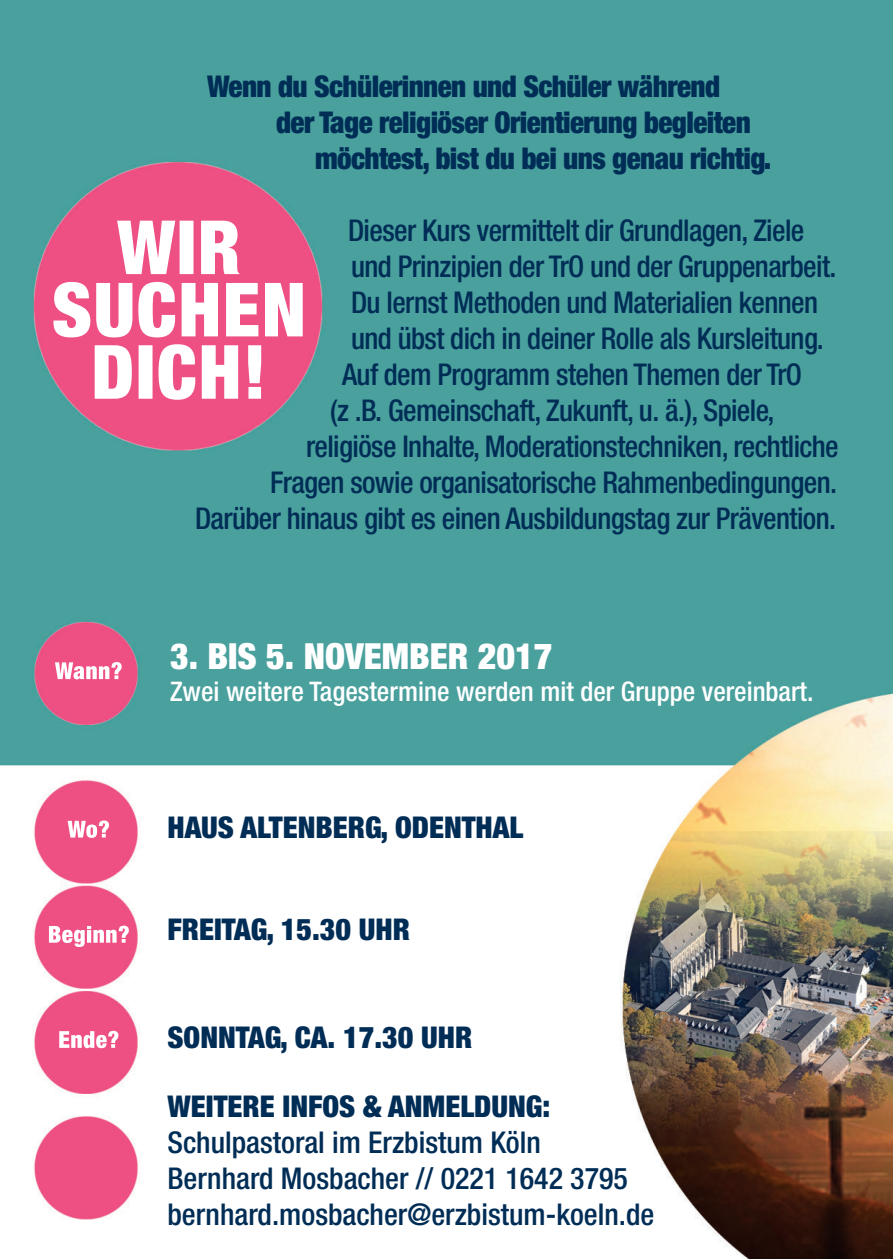
<style>
.page{position:relative;width:893px;height:1259px;background:#fff}
.page>*{position:absolute;margin:0;border:0;box-sizing:border-box;transform-origin:0 0}
.t1{font:900 condensed 36px "Helvetica Neue LT";color:#fff}
.t2{font:500 condensed 30px "Helvetica Neue LT";letter-spacing:-.02em;color:#002d56}
.t3{font:900 condensed 30px "Helvetica Neue LT";letter-spacing:-.02em;color:#002d56}
.t4{font:500 condensed 30px/36px "Helvetica Neue LT";color:#002d56}
.t5{font:900 condensed 30px "Helvetica Neue LT";color:#002d56}
.t6{font:500 condensed 27px "Helvetica Neue LT";color:#fff}
</style>
<div class="page">
<img style="left:0;top:0;width:893px;height:1259px">
<img style="left:59px;top:1030px;width:59px;height:18px">
<img style="left:68px;top:820px;width:41px;height:18px">
<img style="left:49px;top:925px;width:80px;height:22px">
<img style="left:53px;top:221px;width:250px;height:179px">
<img style="left:55px;top:662px;width:67px;height:17px">
<p class="t3" style="left:207px;top:67px;width:515px">Wenn du Schülerinnen und Schüler während</p>
<p class="t3" style="left:276px;top:103px;width:476px">der Tage religiöser Orientierung begleiten</p>
<p class="t3" style="left:315px;top:139px;width:458px">möchtest, bist du bei uns genau richtig.</p>
<p class="t2" style="left:348px;top:212px;width:458px">Dieser Kurs vermittelt dir Grundlagen, Ziele</p>
<p class="t2" style="left:351px;top:248px;width:487px">und Prinzipien der TrO und der Gruppenarbeit.</p>
<p class="t2" style="left:351px;top:284px;width:468px">Du lernst Methoden und Materialien kennen</p>
<p class="t2" style="left:351px;top:320px;width:474px">und übst dich in deiner Rolle als Kursleitung.</p>
<p class="t2" style="left:342px;top:356px;width:461px">Auf dem Programm stehen Themen der TrO</p>
<p class="t2" style="left:330px;top:392px;width:446px">(z .B. Gemeinschaft, Zukunft, u. ä.), Spiele,</p>
<p class="t2" style="left:306px;top:428px;width:534px">religiöse Inhalte, Moderationstechniken, rechtliche</p>
<p class="t2" style="left:270px;top:464px;width:569px">Fragen sowie organisatorische Rahmenbedingungen.</p>
<p class="t2" style="left:195px;top:500px;width:643px">Darüber hinaus gibt es einen Ausbildungstag zur Prävention.</p>
<p class="t1" style="left:170px;top:634px;width:384px">3. BIS 5. NOVEMBER 2017</p>
<p class="t6" style="left:170px;top:676px;width:645px">Zwei weitere Tagestermine werden mit der Gruppe vereinbart.</p>
<p class="t5" style="left:168px;top:809px;width:357px">HAUS ALTENBERG, ODENTHAL</p>
<p class="t5" style="left:168px;top:911px;width:244px">FREITAG, 15.30 UHR</p>
<p class="t5" style="left:168px;top:1019px;width:306px">SONNTAG, CA. 17.30 UHR</p>
<p class="t5" style="left:168px;top:1088px;width:384px">WEITERE INFOS &amp; ANMELDUNG:</p>
<p class="t4" style="left:168px;top:1124px;width:488px">Schulpastoral im Erzbistum Köln<br>Bernhard Mosbacher // 0221 1642 3795 bernhard.mosbacher@erzbistum-koeln.de</p>
</div>
